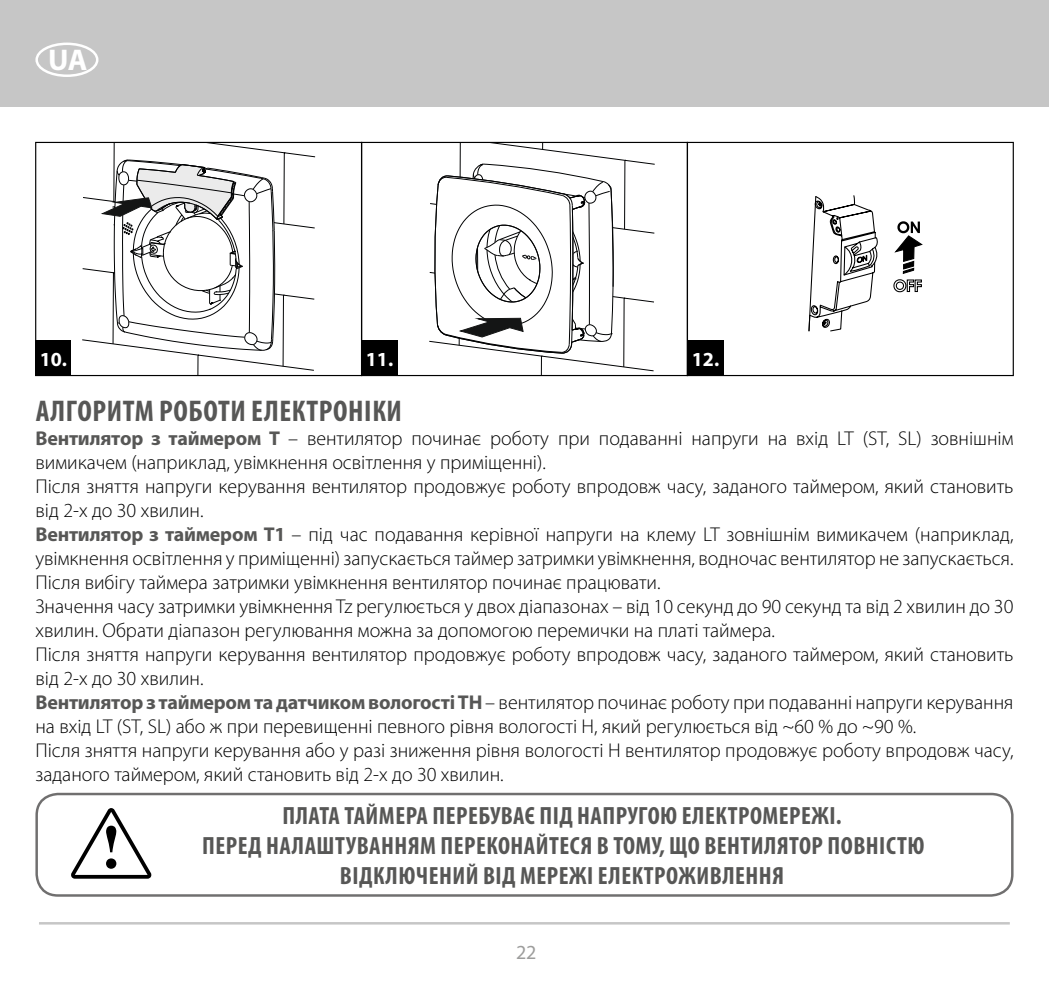
<style>
.page{position:relative;width:1049px;height:993px;background:#fff}
.page>*{position:absolute;margin:0;border:0;box-sizing:border-box;transform-origin:0 0}
.t1{font:700 condensed 30px "Myriad Pro";letter-spacing:.02em;color:#575756}
.t2{font:700 30px "Myriad Pro";color:#fff}
.t3{font:700 condensed 25px/30px "Myriad Pro";letter-spacing:.02em;color:#575756;text-align:center}
.t4{font:300 20px/24px "Myriad Pro";color:#000}
.t5{font:700 20px "Myriad Pro";color:#fff}
.t6{font:20px "Myriad Pro";color:#9d9d9c}
.s1{font-weight:700;color:#575756}
</style>
<div class="page">
<div style="left:0;top:0;width:1049px;height:106px;background:#c6c6c6"></div>
<hr style="left:39px;top:921px;width:971px;height:3px;background:#c6c6c6">
<div style="left:35px;top:43px;width:63px;height:34px;border:2px solid #fff;border-radius:50%"></div>
<div style="left:35px;top:792px;width:978px;height:104px;border:2px solid #706f6f;border-radius:21px"></div>
<svg style="left:71px;top:808px;width:81px;height:70px"></svg>
<svg style="left:82px;top:144px;width:233px;height:230px"></svg>
<div style="left:35px;top:142px;width:327px;height:234px;border:1px solid #000"></div>
<svg style="left:429px;top:144px;width:226px;height:230px"></svg>
<div style="left:361px;top:142px;width:327px;height:234px;border:1px solid #000"></div>
<svg style="left:893px;top:221px;width:30px;height:72px"></svg>
<svg style="left:808px;top:195px;width:70px;height:137px"></svg>
<div style="left:687px;top:142px;width:327px;height:234px;border:1px solid #000"></div>
<div style="left:36px;top:340px;width:35px;height:36px;background:#000"></div>
<div style="left:362px;top:340px;width:35px;height:36px;background:#000"></div>
<div style="left:688px;top:340px;width:35px;height:36px;background:#000"></div>
<h1 class="t2" style="left:48px;top:40px;width:41px">UA</h1>
<p class="t5" style="left:40px;top:346px;width:29px">10.</p>
<p class="t5" style="left:366px;top:346px;width:29px">11.</p>
<p class="t5" style="left:692px;top:346px;width:29px">12.</p>
<h1 class="t1" style="left:36px;top:392px;width:368px">АЛГОРИТМ РОБОТИ ЕЛЕКТРОНІКИ</h1>
<p class="t4" style="left:35px;top:426px;width:980px"><span class="s1">Вентилятор з таймером Т</span> – вентилятор починає роботу при подаванні напруги на вхід LT (ST, SL) зовнішнім вимикачем (наприклад, увімкнення освітлення у приміщенні).<br>Після зняття напруги керування вентилятор продовжує роботу впродовж часу, заданого таймером, який становить від 2-х до 30 хвилин.<br><span class="s1">Вентилятор з таймером Т1</span> – під час подавання керівної напруги на клему LT зовнішнім вимикачем (наприклад, увімкнення освітлення у приміщенні) запускається таймер затримки увімкнення, водночас вентилятор не запускається.<br>Після вибігу таймера затримки увімкнення вентилятор починає працювати.<br>Значення часу затримки увімкнення Tz регулюється у двох діапазонах – від 10 секунд до 90 секунд та від 2 хвилин до 30 хвилин. Обрати діапазон регулювання можна за допомогою перемички на платі таймера.<br>Після зняття напруги керування вентилятор продовжує роботу впродовж часу, заданого таймером, який становить від 2-х до 30 хвилин.<br><span class="s1">Вентилятор з таймером та датчиком вологості ТН</span> – вентилятор починає роботу при подаванні напруги керування на вхід LT (ST, SL) або ж при перевищенні певного рівня вологості Н, який регулюється від ~60 % до ~90 %.<br>Після зняття напруги керування або у разі зниження рівня вологості Н вентилятор продовжує роботу впродовж часу, заданого таймером, який становить від 2-х до 30 хвилин.</p>
<p class="t3" style="left:202px;top:800px;width:724px">ПЛАТА ТАЙМЕРА ПЕРЕБУВАЄ ПІД НАПРУГОЮ ЕЛЕКТРОМЕРЕЖІ.<br>ПЕРЕД НАЛАШТУВАННЯМ ПЕРЕКОНАЙТЕСЯ В ТОМУ, ЩО ВЕНТИЛЯТОР ПОВНІСТЮ<br>ВІДКЛЮЧЕНИЙ ВІД МЕРЕЖІ ЕЛЕКТРОЖИВЛЕННЯ</p>
<p class="t6" style="left:516px;top:939px;width:22px">22</p>
</div>
